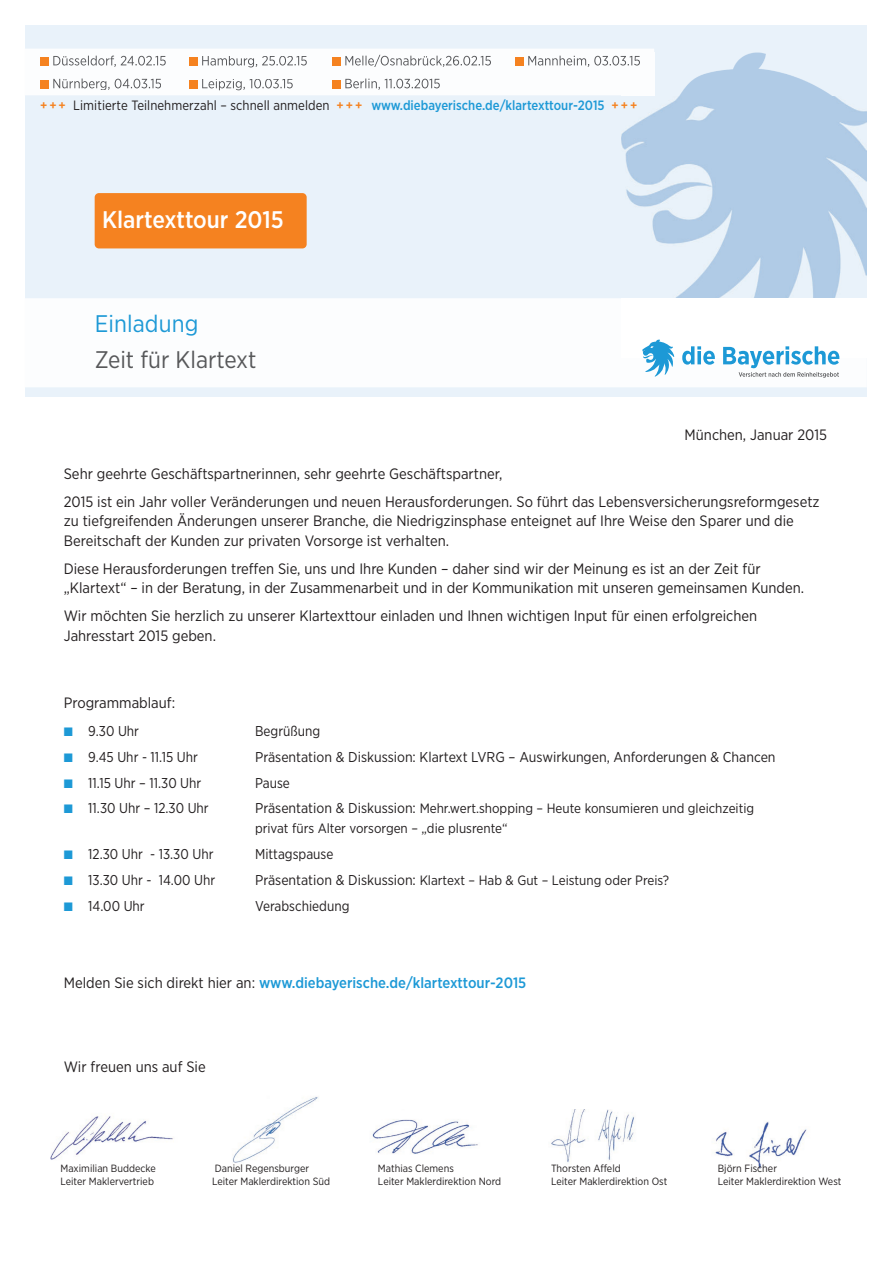
<style>
.page{position:relative;width:893px;height:1263px;background:#fff}
.page>*{position:absolute;margin:0;border:0;box-sizing:border-box;transform-origin:0 0}
.t1{font:500 24px "Gotham Narrow";color:#fff}
.t2{font:24px "Gotham Narrow";color:#57585a}
.t3{font:24px "Gotham Narrow";letter-spacing:.005em;color:#1d99d6}
.t4{font:15px/19.5px "Gotham Narrow";color:#231f20}
.t5{font:500 15px "Gotham Narrow";color:#1d99d6}
.t6{font:14.25px "Gotham Narrow";color:#231f20;scale:.96 1}
.t7{font:14.25px "Gotham Narrow";color:#231f20}
.t8{font:13.5px/19.5px "Gotham Narrow";color:#231f20}
.t9{font:10.5px/12.6px "Gotham Narrow";color:#231f20}
.s1{font-weight:500;color:#f58220}
.s2{font-weight:500;color:#1d99d6}
.s3{font-family:"European Pi Three";color:#1d99d6}
.s4{font-size:14.25px}
.s5{font-weight:400;color:#231f20}
</style>
<div class="page">
<img style="left:50px;top:1116px;width:123px;height:44px">
<img style="left:232px;top:1097px;width:86px;height:66px">
<img style="left:372px;top:1119px;width:106px;height:35px">
<img style="left:551px;top:1110px;width:84px;height:53px">
<img style="left:714px;top:1121px;width:93px;height:48px">
<div style="left:25px;top:26px;width:842px;height:371px;background:#e9f2fa"></div>
<img style="left:621px;top:52px;width:246px;height:246px">
<div style="left:25px;top:298px;width:842px;height:89px;background:#fcfdfe"></div>
<svg style="left:682px;top:346px;width:33px;height:19px"></svg>
<svg style="left:642px;top:339px;width:33px;height:38px"></svg>
<svg style="left:723px;top:346px;width:116px;height:32px;background:#badbec"></svg>
<div style="left:95px;top:193px;width:212px;height:55px;background:#f58220;border-radius:4px"></div>
<svg style="left:25px;top:49px;width:629px;height:46px;background:#f1f1f2"></svg>
<div style="left:40px;top:57px;width:9px;height:8px;background:#f58220"></div>
<div style="left:40px;top:80px;width:9px;height:8px;background:#f58220"></div>
<div style="left:189px;top:57px;width:9px;height:8px;background:#f58220"></div>
<div style="left:189px;top:80px;width:9px;height:8px;background:#f58220"></div>
<div style="left:332px;top:57px;width:9px;height:8px;background:#f58220"></div>
<div style="left:332px;top:80px;width:9px;height:8px;background:#f58220"></div>
<div style="left:515px;top:57px;width:9px;height:8px;background:#f58220"></div>
<p class="t8" style="left:40px;top:96px;width:599px"><span class="s1">+ + +</span> Limitierte Teilnehmerzahl – schnell anmelden <span class="s1">+ + +</span> <span class="s2">www.diebayerische.de/klartexttour-2015</span> <span class="s1">+ + +</span></p>
<h1 class="t1" style="left:102px;top:211px;width:183px">Klartexttour 2015</h1>
<h1 class="t3" style="left:95px;top:316px;width:105px">Einladung</h1>
<h1 class="t2" style="left:95px;top:351px;width:163px">Zeit für Klartext</h1>
<p class="t4" style="left:685px;top:426px;width:144px">München, Januar 2015</p>
<p class="t4" style="left:64px;top:461px;width:757px;line-height:28px">Sehr geehrte Geschäftspartnerinnen, sehr geehrte Geschäftspartner,<br>2015 ist ein Jahr voller Veränderungen und neuen Herausforderungen. So führt das Lebensversicherungsreformgesetz</p>
<p class="t4" style="left:64px;top:512px;width:732px">zu tiefgreifenden Änderungen unserer Branche, die Niedrigzinsphase enteignet auf Ihre Weise den Sparer und die<br>Bereitschaft der Kunden zur privaten Vorsorge ist verhalten.</p>
<p class="t4" style="left:64px;top:560px;width:742px">Diese Herausforderungen treffen Sie, uns und Ihre Kunden – daher sind wir der Meinung es ist an der Zeit für „Klartext“ – in der Beratung, in der Zusammenarbeit und in der Kommunikation mit unseren gemeinsamen Kunden.</p>
<p class="t4" style="left:64px;top:607px;width:695px">Wir möchten Sie herzlich zu unserer Klartexttour einladen und Ihnen wichtigen Input für einen erfolgreichen<br>Jahresstart 2015 geben.</p>
<p class="t4" style="left:64px;top:694px;width:113px">Programmablauf:</p>
<p class="t6" style="left:64px;top:726px;width:80px"><span class="s3">-</span> 9.30 Uhr</p>
<p class="t6" style="left:255px;top:726px;width:70px">Begrüßung</p>
<p class="t6" style="left:64px;top:752px;width:141px"><span class="s3">-</span> 9.45 Uhr - 11.15 Uhr</p>
<p class="t7" style="left:255px;top:752px;width:522px">Präsentation &amp; Diskussion: Klartext LVRG – Auswirkungen, Anforderungen &amp; Chancen</p>
<p class="t6" style="left:64px;top:777px;width:145px"><span class="s3">-</span> 11.15 Uhr – 11.30 Uhr</p>
<p class="t6" style="left:255px;top:777px;width:38px">Pause</p>
<p class="t6" style="left:64px;top:803px;width:153px"><span class="s3">-</span> 11.30 Uhr – 12.30 Uhr</p>
<p class="t8" style="left:255px;top:800px;width:501px"><span class="s4">Präsentation &amp; Diskussion:</span> Mehr.wert.shopping – Heute konsumieren und gleichzeitig privat fürs Alter vorsorgen – „die plusrente“</p>
<p class="t6" style="left:64px;top:849px;width:157px"><span class="s3">-</span> 12.30 Uhr - 13.30 Uhr</p>
<p class="t6" style="left:255px;top:849px;width:83px">Mittagspause</p>
<p class="t6" style="left:64px;top:875px;width:159px"><span class="s3">-</span> 13.30 Uhr - 14.00 Uhr</p>
<p class="t8" style="left:255px;top:871px;width:416px"><span class="s4">Präsentation &amp; Diskussion:</span> Klartext – Hab &amp; Gut – Leistung oder Preis?</p>
<p class="t6" style="left:64px;top:901px;width:86px"><span class="s3">-</span> 14.00 Uhr</p>
<p class="t6" style="left:255px;top:901px;width:100px">Verabschiedung</p>
<p class="t5" style="left:64px;top:978px;width:464px"><span class="s5">Melden Sie sich direkt hier an:</span> www.diebayerische.de/klartexttour-2015</p>
<p class="t4" style="left:64px;top:1058px;width:143px">Wir freuen uns auf Sie</p>
<p class="t9" style="left:60px;top:1163px;width:97px">Maximilian Buddecke<br>Leiter Maklervertrieb</p>
<p class="t9" style="left:212px;top:1163px;width:120px">Daniel Regensburger<br>Leiter Maklerdirektion Süd</p>
<p class="t9" style="left:378px;top:1163px;width:125px">Mathias Clemens<br>Leiter Maklerdirektion Nord</p>
<p class="t9" style="left:551px;top:1163px;width:118px">Thorsten Affeld<br>Leiter Maklerdirektion Ost</p>
<p class="t9" style="left:718px;top:1163px;width:125px">Björn Fischer<br>Leiter Maklerdirektion West</p>
</div>
